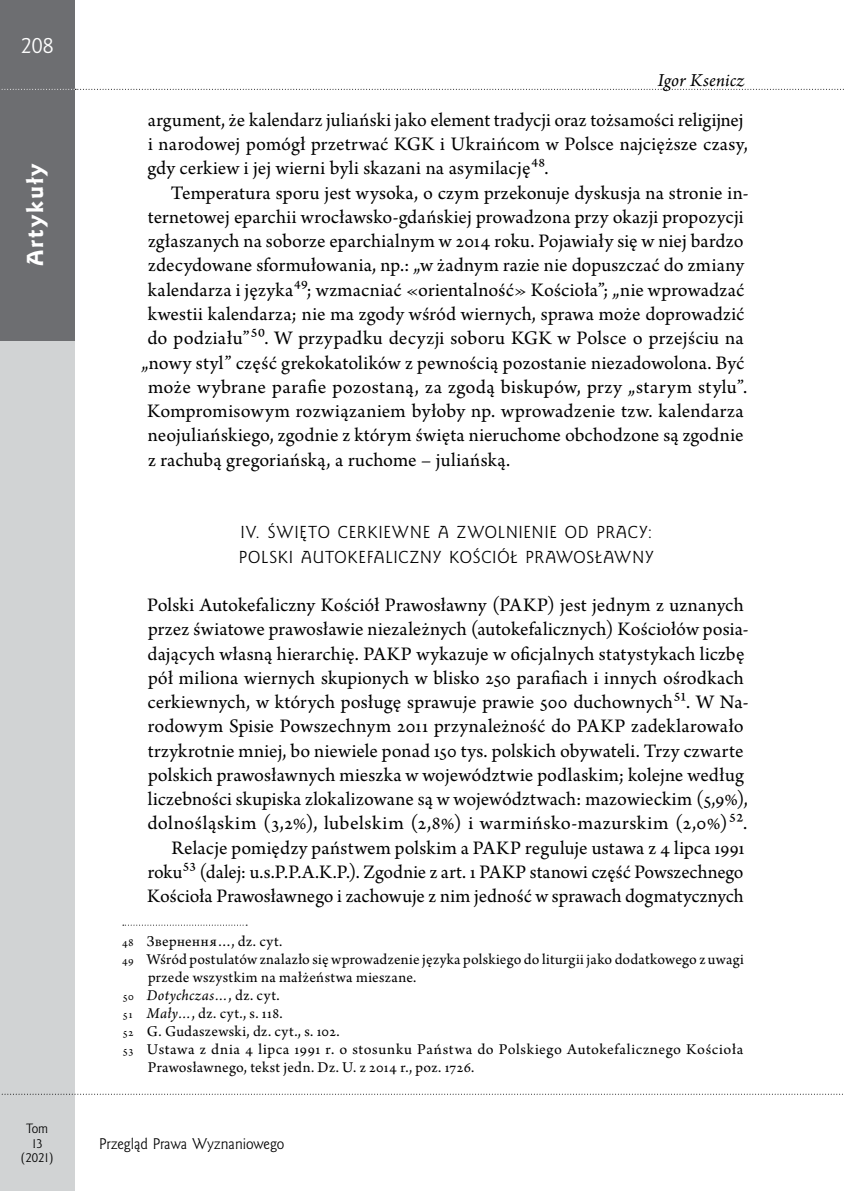
<style>
.page{position:relative;width:844px;height:1191px;background:#fff}
.page>*{position:absolute;margin:0;border:0;box-sizing:border-box;transform-origin:0 0}
.t1{font:21px "Goldy EFN Heavy";letter-spacing:.1em;color:#fff}
.t2{font:21px "Goldy EFN";color:#fff}
.t3{font:20.12px/24.3px "Arno Pro";letter-spacing:.01em;color:#000}
.t4{font:italic 19.25px "Arno Pro";letter-spacing:.01em;color:#000}
.t5{font:15.75px "Arno Pro";letter-spacing:.025em;color:#000}
.t6{font:15.75px/24.3px "Goldy EFN";letter-spacing:.05em;color:#000}
.t7{font:italic 15.75px "Arno Pro";letter-spacing:.02em;color:#000}
.t8{font:14px "Goldy EFN";color:#000}
.t9{font:12.25px/14.7px "Goldy EFN";color:#000;text-align:center}
.s1{font-size:12.25px}
.s2{font-style:normal;font-size:12.25px}
.s3{font-style:normal}
.s4{font-style:italic}
</style>
<div class="page">
<div style="left:0;top:0;width:74px;height:1191px;background:#d1d3d4"></div>
<div style="left:0;top:0;width:74px;height:89px;background:#6d6e71"></div>
<svg style="left:2px;top:1093px;width:841px;height:1px"></svg>
<div style="left:0;top:89px;width:75px;height:251px;background:#6d6e71"></div>
<svg style="left:123px;top:924px;width:124px;height:1px"></svg>
<svg style="left:1px;top:89px;width:843px;height:1px"></svg>
<p class="t2" style="left:21px;top:33px;width:34px">208</p>
<p class="t1" style="left:22px;top:266px;width:105px;rotate:-90deg">Artykuły</p>
<p class="t9" style="left:21px;top:1121px;width:34px">Tom<br>13 (2021)</p>
<p class="t4" style="left:657px;top:70px;width:88px">Igor Ksenicz</p>
<p class="t3" style="left:147px;top:109px;width:601px">argument, że kalendarz juliański jako element tradycji oraz tożsamości religijnej i narodowej pomógł przetrwać KGK i Ukraińcom w Polsce najcięższe czasy, gdy cerkiew i jej wierni byli skazani na asymilację48.</p>
<p class="t3" style="left:171px;top:182px;width:579px">Temperatura sporu jest wysoka, o czym przekonuje dyskusja na stronie in-</p>
<p class="t3" style="left:148px;top:206px;width:597px">ternetowej eparchii wrocławsko-gdańskiej prowadzona przy okazji propozycji</p>
<p class="t3" style="left:148px;top:230px;width:597px">zgłaszanych na soborze eparchialnym w 2014 roku. Pojawiały się w niej bardzo</p>
<p class="t3" style="left:148px;top:254px;width:597px">zdecydowane sformułowania, np.: „w żadnym razie nie dopuszczać do zmiany</p>
<p class="t3" style="left:148px;top:278px;width:597px">kalendarza i języka49; wzmacniać «orientalność» Kościoła”; „nie wprowadzać</p>
<p class="t3" style="left:148px;top:303px;width:597px">kwestii kalendarza; nie ma zgody wśród wiernych, sprawa może doprowadzić</p>
<p class="t3" style="left:147px;top:327px;width:597px">do podziału”50. W przypadku decyzji soboru KGK w Polsce o przejściu na</p>
<p class="t3" style="left:141px;top:351px;width:604px">„nowy styl” część grekokatolików z pewnością pozostanie niezadowolona. Być</p>
<p class="t3" style="left:148px;top:375px;width:600px">może wybrane parafie pozostaną, za zgodą biskupów, przy „starym stylu”.</p>
<p class="t3" style="left:147px;top:400px;width:597px">Kompromisowym rozwiązaniem byłoby np. wprowadzenie tzw. kalendarza</p>
<p class="t3" style="left:148px;top:424px;width:597px">neojuliańskiego, zgodnie z którym święta nieruchome obchodzone są zgodnie</p>
<p class="t3" style="left:148px;top:448px;width:363px">z rachubą gregoriańską, a ruchome – juliańską.</p>
<p class="t6" style="left:239px;top:521px;width:416px">IV. ŚWIĘTO CERKIEWNE A ZWOLNIENIE OD PRACY:<br>POLSKI AUTOKEFALICZNY KOŚCIÓŁ PRAWOSŁAWNY</p>
<p class="t3" style="left:147px;top:594px;width:602px;text-align:right">Polski Autokefaliczny Kościół Prawosławny (PAKP) jest jednym z uznanych przez światowe prawosławie niezależnych (autokefalicznych) Kościołów posia&shy;dających własną hierarchię. PAKP wykazuje w oficjalnych statystykach liczbę pół miliona wiernych skupionych w blisko 250 parafiach i innych ośrodkach cerkiewnych, w których posługę sprawuje prawie 500 duchownych51. W Na&shy;rodowym Spisie Powszechnym 2011 przynależność do PAKP zadeklarowało trzykrotnie mniej, bo niewiele ponad 150 tys. polskich obywateli. Trzy czwarte polskich prawosławnych mieszka w województwie podlaskim; kolejne według liczebności skupiska zlokalizowane są w województwach: mazowieckim (5,9%), dolnośląskim (3,2%), lubelskim (2,8%) i warmińsko-mazurskim (2,0%)52.<br>Relacje pomiędzy państwem polskim a PAKP reguluje ustawa z 4 lipca 1991 roku53 (dalej: u.s.P.P.A.K.P.). Zgodnie z art. 1 PAKP stanowi część Powszechnego Kościoła Prawosławnego i zachowuje z nim jedność w sprawach dogmatycznych</p>
<p class="t5" style="left:122px;top:932px;width:162px"><span class="s1">48</span> Звернення…, dz. cyt.</p>
<p class="t5" style="left:122px;top:950px;width:623px"><span class="s1">49</span> Wśród postulatów znalazło się wprowadzenie języka polskiego do liturgii jako dodatkowego z uwagi</p>
<p class="t5" style="left:148px;top:968px;width:270px">przede wszystkim na małżeństwa mieszane.</p>
<p class="t7" style="left:122px;top:986px;width:159px"><span class="s2">50</span> Dotychczas…<span class="s3">, dz. cyt.</span></p>
<p class="t5" style="left:122px;top:1004px;width:161px"><span class="s1">51</span> <span class="s4">Mały…</span>, dz. cyt., s. 118.</p>
<p class="t5" style="left:122px;top:1022px;width:218px"><span class="s1">52</span> G. Gudaszewski, dz. cyt., s. 102.</p>
<p class="t5" style="left:122px;top:1040px;width:622px"><span class="s1">53</span> Ustawa z dnia 4 lipca 1991 r. o stosunku Państwa do Polskiego Autokefalicznego Kościoła</p>
<p class="t5" style="left:148px;top:1058px;width:328px">Prawosławnego, tekst jedn. Dz. U. z 2014 r., poz. 1726.</p>
<p class="t8" style="left:99px;top:1134px;width:186px">Przegląd Prawa Wyznaniowego</p>
</div>
